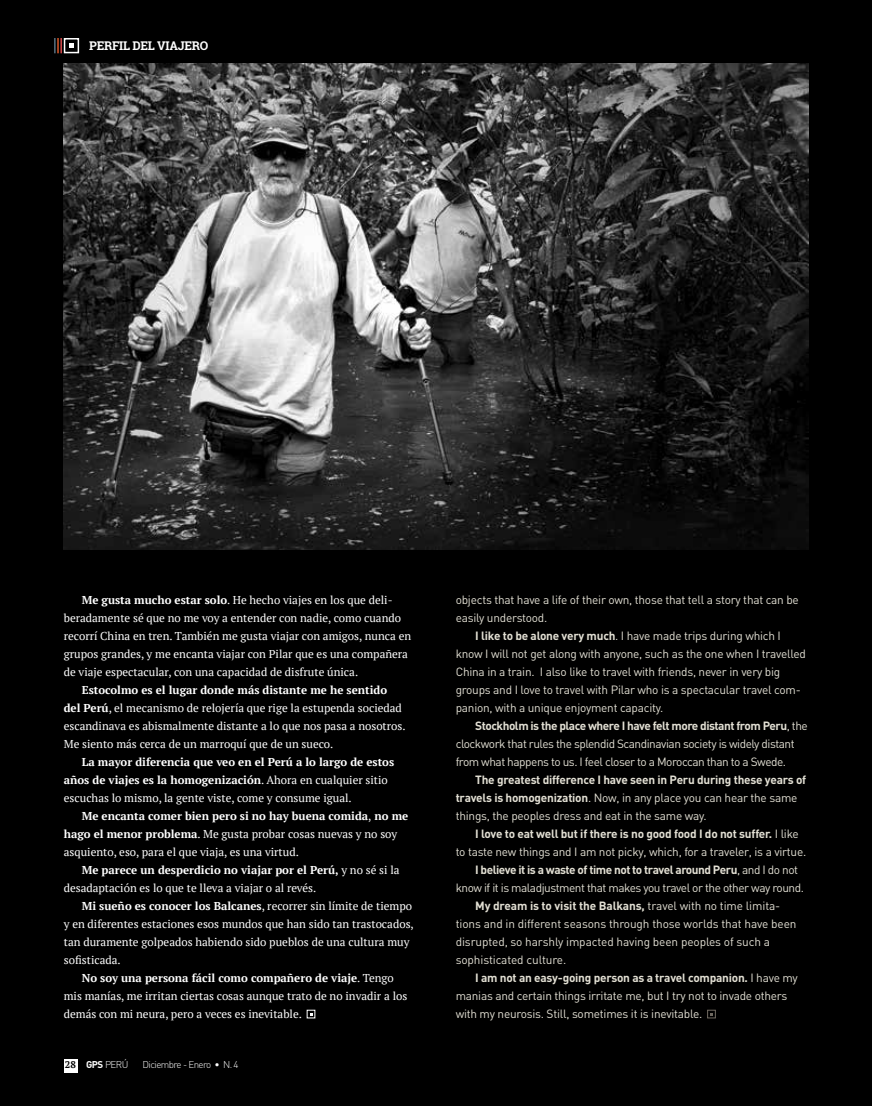
<style>
.page{position:relative;width:872px;height:1106px;background:#000}
.page>*{position:absolute;margin:0;border:0;box-sizing:border-box;transform-origin:0 0}
.t1{font:700 12px "Roboto Slab";letter-spacing:-.025em;color:#fff}
.t2{font:11.85px "DIN";letter-spacing:-.02em;color:#e3e0d4}
.t3{font:700 11.85px/18px "DIN";letter-spacing:-.02em;color:#e3e0d4}
.t4{font:11.85px "DIN";letter-spacing:-.04em;color:#e3e0d4}
.t5{font:700 11.85px "DIN";letter-spacing:-.04em;color:#e3e0d4}
.t6{font:11.4px/18px "PT Serif";color:#fff}
.t7{font:700 11.4px/18px "PT Serif";color:#fff}
.t8{font:300 9.75px "DIN";letter-spacing:-.06em;color:#fff}
.s1{font-weight:700}
.s2{font-weight:400}
.s3{font-family:"PT Serif";font-weight:700;color:#000}
</style>
<div class="page">
<div style="left:64px;top:1058px;width:13px;height:14px;background:#fff"></div>
<div style="left:707px;top:1009px;width:8px;height:9px;border:1px solid #706a61"></div>
<svg style="left:54px;top:38px;width:8px;height:15px"></svg>
<div style="left:64px;top:38px;width:15px;height:15px;border:2px solid #fff"></div>
<svg style="left:69px;top:43px;width:5px;height:5px"></svg>
<img style="left:64px;top:64px;width:744px;height:485px">
<p class="t1" style="left:89px;top:37px;width:120px">PERFIL DEL VIAJERO</p>
<p class="t6" style="left:64px;top:591px;width:349px;text-indent:18px"><span class="s1">Me gusta mucho estar solo</span>. He hecho viajes en los que deli&shy;beradamente sé que no me voy a entender con nadie, como cuando recorrí China en tren. También me gusta viajar con amigos, nunca en grupos grandes, y me encanta viajar con Pilar que es una compañera de viaje espectacular, con una capacidad de disfrute única.</p>
<p class="t6" style="left:64px;top:681px;width:343px;text-indent:18px"><span class="s1">Estocolmo es el lugar donde más distante me he sentido del Perú</span>, el mecanismo de relojería que rige la estupenda sociedad escandinava es abismalmente distante a lo que nos pasa a nosotros.<br>Me siento más cerca de un marroquí que de un sueco.</p>
<p class="t7" style="left:64px;top:753px;width:332px;text-indent:18px">La mayor diferencia que veo en el Perú a lo largo de estos años de viajes es la homogenización<span class="s2">. Ahora en cualquier sitio escuchas lo mismo, la gente viste, come y consume igual.</span></p>
<p class="t6" style="left:64px;top:807px;width:346px;text-indent:18px"><span class="s1">Me encanta comer bien pero si no hay buena comida</span>, <span class="s1">no me hago el menor problema</span>. Me gusta probar cosas nuevas y no soy asquiento, eso, para el que viaja, es una virtud.</p>
<p class="t6" style="left:64px;top:861px;width:337px;text-indent:18px"><span class="s1">Me parece un desperdicio no viajar por el Perú,</span> y no sé si la desadaptación es lo que te lleva a viajar o al revés.</p>
<p class="t7" style="left:82px;top:897px;width:332px">Mi sueño es conocer los Balcanes<span class="s2">, recorrer sin límite de tiempo</span></p>
<p class="t6" style="left:64px;top:915px;width:351px">y en diferentes estaciones esos mundos que han sido tan trastocados,</p>
<p class="t6" style="left:64px;top:933px;width:347px">tan duramente golpeados habiendo sido pueblos de una cultura muy</p>
<p class="t6" style="left:64px;top:951px;width:59px">sofisticada.</p>
<p class="t7" style="left:82px;top:969px;width:314px">No soy una persona fácil como compañero de viaje<span class="s2">. Tengo</span></p>
<p class="t6" style="left:64px;top:987px;width:345px">mis manías, me irritan ciertas cosas aunque trato de no invadir a los</p>
<p class="t6" style="left:64px;top:1005px;width:240px">demás con mi neura, pero a veces es inevitable.</p>
<p class="t8" style="left:65px;top:1058px;width:65px"><span class="s3">28</span> <span class="s1">GPS</span> PERÚ</p>
<p class="t8" style="left:142px;top:1058px;width:98px">Diciembre - Enero • N. 4</p>
<p class="t2" style="left:456px;top:592px;width:345px">objects that have a life of their own, those that tell a story that can be</p>
<p class="t2" style="left:456px;top:610px;width:93px">easily understood.</p>
<p class="t2" style="left:475px;top:628px;width:307px"><span class="s1">I like to be alone very much</span>. I have made trips during which I</p>
<p class="t2" style="left:456px;top:646px;width:352px">know I will not get along with anyone, such as the one when I travelled</p>
<p class="t2" style="left:456px;top:664px;width:326px">China in a train. I also like to travel with friends, never in very big</p>
<p class="t2" style="left:456px;top:682px;width:346px">groups and I love to travel with Pilar who is a spectacular travel com-</p>
<p class="t2" style="left:456px;top:700px;width:209px">panion, with a unique enjoyment capacity.</p>
<p class="t5" style="left:475px;top:718px;width:334px">Stockholm is the place where I have felt more distant from Peru<span class="s2">, the</span></p>
<p class="t4" style="left:456px;top:736px;width:340px">clockwork that rules the splendid Scandinavian society is widely distant</p>
<p class="t4" style="left:456px;top:754px;width:332px">from what happens to us. I feel closer to a Moroccan than to a Swede.</p>
<p class="t3" style="left:456px;top:770px;width:352px;text-indent:20px">The greatest difference I have seen in Peru during these years of travels is homogenization<span class="s2">. Now, in any place you can hear the same things, the peoples dress and eat in the same way.</span></p>
<p class="t3" style="left:475px;top:824px;width:325px">I love to eat well but if there is no good food I do not suffer. <span class="s2">I like</span></p>
<p class="t2" style="left:456px;top:844px;width:352px">to taste new things and I am not picky, which, for a traveler, is a virtue.</p>
<p class="t5" style="left:475px;top:862px;width:324px">I believe it is a waste of time not to travel around Peru<span class="s2">, and I do not</span></p>
<p class="t4" style="left:456px;top:880px;width:350px">know if it is maladjustment that makes you travel or the other way round.</p>
<p class="t3" style="left:475px;top:896px;width:306px">My dream is to visit the Balkans, <span class="s2">travel with no time limita-</span></p>
<p class="t2" style="left:456px;top:916px;width:342px">tions and in different seasons through those worlds that have been</p>
<p class="t2" style="left:456px;top:934px;width:316px">disrupted, so harshly impacted having been peoples of such a</p>
<p class="t2" style="left:456px;top:952px;width:112px">sophisticated culture.</p>
<p class="t3" style="left:475px;top:968px;width:324px">I am not an easy-going person as a travel companion. <span class="s2">I have my</span></p>
<p class="t2" style="left:456px;top:988px;width:333px">manias and certain things irritate me, but I try not to invade others</p>
<p class="t2" style="left:456px;top:1006px;width:248px">with my neurosis. Still, sometimes it is inevitable.</p>
</div>
